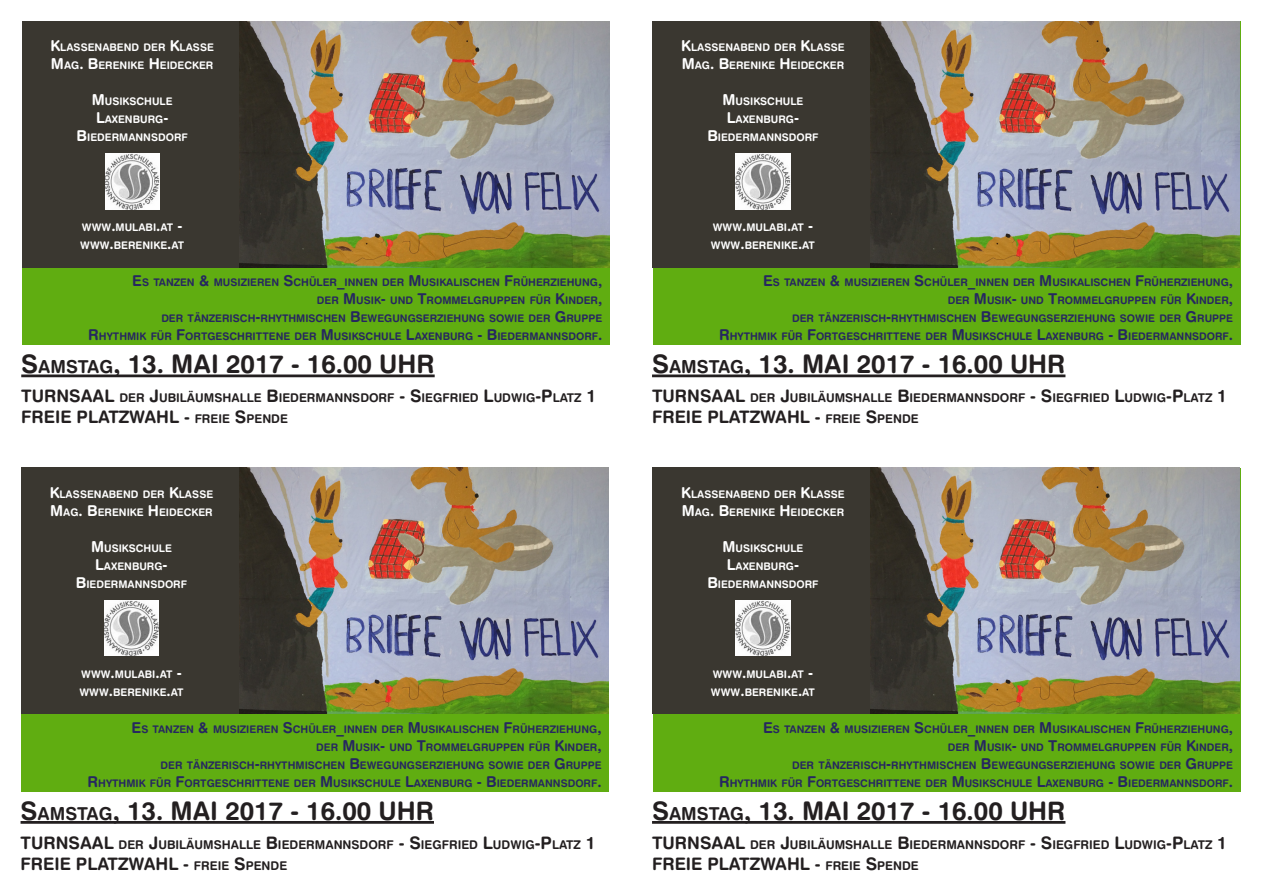
<style>
.page{position:relative;width:1263px;height:893px;background:#fff}
.page>*{position:absolute;margin:0;border:0;box-sizing:border-box;transform-origin:0 0}
.t1{font:25.5px "Swiss 721 BT Bold Rounded";color:#231f20}
.t2{font:17.25px "Swiss 721 BT Bold Rounded";color:#231f20}
.t3{font:12.15px "Swiss 721 BT Bold Rounded";color:#231f20}
.t4{font:10.5px/18px "Swiss 721 BT Bold Rounded";color:#262760;text-align:right}
.t5{font:10.5px/18px "Swiss 721 BT Bold Rounded";color:#fff}
.s1{font-size:15px}
.s2{font-size:17.85px}
.s3{font-size:17.25px}
.s4{font-size:12.15px}
</style>
<div class="page">
<div style="left:22px;top:21px;width:587px;height:324px;background:#60ad11"></div>
<hr style="left:21px;top:374px;width:414px;height:3px;background:#231f20">
<div style="left:22px;top:21px;width:220px;height:246px;background:#3a3730"></div>
<img style="left:105px;top:154px;width:54px;height:55px">
<img style="left:240px;top:21px;width:369px;height:246px">
<div style="left:653px;top:21px;width:587px;height:324px;background:#60ad11"></div>
<hr style="left:652px;top:374px;width:413px;height:3px;background:#231f20">
<div style="left:653px;top:21px;width:220px;height:246px;background:#3a3730"></div>
<img style="left:736px;top:154px;width:54px;height:55px">
<img style="left:871px;top:21px;width:369px;height:246px">
<div style="left:653px;top:468px;width:587px;height:323px;background:#60ad11"></div>
<hr style="left:652px;top:821px;width:413px;height:3px;background:#231f20">
<div style="left:653px;top:468px;width:220px;height:246px;background:#3a3730"></div>
<img style="left:736px;top:600px;width:54px;height:56px">
<img style="left:871px;top:468px;width:369px;height:246px">
<div style="left:21px;top:468px;width:588px;height:323px;background:#60ad11"></div>
<hr style="left:21px;top:821px;width:413px;height:3px;background:#231f20">
<div style="left:21px;top:468px;width:221px;height:246px;background:#3a3730"></div>
<img style="left:104px;top:600px;width:55px;height:56px">
<img style="left:239px;top:468px;width:369px;height:246px">
<p class="t5" style="left:50px;top:38px;width:165px"><span class="s1">K</span>LASSENABEND DER <span class="s1">K</span>LASSE<br><span class="s1">M</span>AG<span class="s1">. B</span>ERENIKE <span class="s1">H</span>EIDECKER</p>
<p class="t5" style="left:77px;top:92px;width:113px;text-align:center"><span class="s1">M</span>USIKSCHULE<br><span class="s1">L</span>AXENBURG<span class="s1">-<br>B</span>IEDERMANNSDORF</p>
<p class="t5" style="left:80px;top:218px;width:105px">WWW<span class="s1">.</span>MULABI<span class="s1">.</span>AT <span class="s1">-<br></span>WWW<span class="s1">.</span>BERENIKE<span class="s1">.</span>AT</p>
<p class="t4" style="left:88px;top:273px;width:516px"><span class="s1">E</span>S TANZEN <span class="s1">&amp;</span> MUSIZIEREN <span class="s1">S</span>CHÜLER<span class="s1">_</span>INNEN DER <span class="s1">M</span>USIKALISCHEN <span class="s1">F</span>RÜHERZIEHUNG<span class="s1">,<br></span>DER <span class="s1">M</span>USIK<span class="s1">-</span> UND <span class="s1">T</span>ROMMELGRUPPEN FÜR <span class="s1">K</span>INDER<span class="s1">,<br></span>DER TÄNZERISCH<span class="s1">-</span>RHYTHMISCHEN <span class="s1">B</span>EWEGUNGSERZIEHUNG SOWIE DER <span class="s1">G</span>RUPPE<br><span class="s1">R</span>HYTHMIK FÜR <span class="s1">F</span>ORTGESCHRITTENE DER <span class="s1">M</span>USIKSCHULE <span class="s1">L</span>AXENBURG <span class="s1">- B</span>IEDERMANNSDORF<span class="s1">.</span></p>
<h1 class="t1" style="left:21px;top:348px;width:415px">S<span class="s2">AMSTAG</span>, 13. MAI 2017 - 16.00 UHR</h1>
<p class="t3" style="left:21px;top:390px;width:576px"><span class="s3">TURNSAAL</span> DER <span class="s3">J</span>UBILÄUMSHALLE <span class="s3">B</span>IEDERMANNSDORF <span class="s3">- S</span>IEGFRIED <span class="s3">L</span>UDWIG<span class="s3">-P</span>LATZ <span class="s3">1</span></p>
<h2 class="t2" style="left:21px;top:406px;width:268px">FREIE PLATZWAHL - <span class="s4">FREIE</span> S<span class="s4">PENDE</span></h2>
<p class="t5" style="left:50px;top:485px;width:165px"><span class="s1">K</span>LASSENABEND DER <span class="s1">K</span>LASSE<br><span class="s1">M</span>AG<span class="s1">. B</span>ERENIKE <span class="s1">H</span>EIDECKER</p>
<p class="t5" style="left:76px;top:539px;width:113px;text-align:center"><span class="s1">M</span>USIKSCHULE<br><span class="s1">L</span>AXENBURG<span class="s1">-<br>B</span>IEDERMANNSDORF</p>
<p class="t5" style="left:79px;top:665px;width:105px">WWW<span class="s1">.</span>MULABI<span class="s1">.</span>AT <span class="s1">-<br></span>WWW<span class="s1">.</span>BERENIKE<span class="s1">.</span>AT</p>
<p class="t4" style="left:87px;top:720px;width:516px"><span class="s1">E</span>S TANZEN <span class="s1">&amp;</span> MUSIZIEREN <span class="s1">S</span>CHÜLER<span class="s1">_</span>INNEN DER <span class="s1">M</span>USIKALISCHEN <span class="s1">F</span>RÜHERZIEHUNG<span class="s1">,<br></span>DER <span class="s1">M</span>USIK<span class="s1">-</span> UND <span class="s1">T</span>ROMMELGRUPPEN FÜR <span class="s1">K</span>INDER<span class="s1">,<br></span>DER TÄNZERISCH<span class="s1">-</span>RHYTHMISCHEN <span class="s1">B</span>EWEGUNGSERZIEHUNG SOWIE DER <span class="s1">G</span>RUPPE<br><span class="s1">R</span>HYTHMIK FÜR <span class="s1">F</span>ORTGESCHRITTENE DER <span class="s1">M</span>USIKSCHULE <span class="s1">L</span>AXENBURG <span class="s1">- B</span>IEDERMANNSDORF<span class="s1">.</span></p>
<h1 class="t1" style="left:21px;top:794px;width:415px">S<span class="s2">AMSTAG</span>, 13. MAI 2017 - 16.00 UHR</h1>
<p class="t3" style="left:21px;top:837px;width:576px"><span class="s3">TURNSAAL</span> DER <span class="s3">J</span>UBILÄUMSHALLE <span class="s3">B</span>IEDERMANNSDORF <span class="s3">- S</span>IEGFRIED <span class="s3">L</span>UDWIG<span class="s3">-P</span>LATZ <span class="s3">1</span></p>
<h2 class="t2" style="left:21px;top:852px;width:268px">FREIE PLATZWAHL - <span class="s4">FREIE</span> S<span class="s4">PENDE</span></h2>
<p class="t5" style="left:681px;top:38px;width:165px"><span class="s1">K</span>LASSENABEND DER <span class="s1">K</span>LASSE<br><span class="s1">M</span>AG<span class="s1">. B</span>ERENIKE <span class="s1">H</span>EIDECKER</p>
<p class="t5" style="left:707px;top:92px;width:113px;text-align:center"><span class="s1">M</span>USIKSCHULE<br><span class="s1">L</span>AXENBURG<span class="s1">-<br>B</span>IEDERMANNSDORF</p>
<p class="t5" style="left:711px;top:218px;width:105px">WWW<span class="s1">.</span>MULABI<span class="s1">.</span>AT <span class="s1">-<br></span>WWW<span class="s1">.</span>BERENIKE<span class="s1">.</span>AT</p>
<p class="t4" style="left:719px;top:273px;width:516px"><span class="s1">E</span>S TANZEN <span class="s1">&amp;</span> MUSIZIEREN <span class="s1">S</span>CHÜLER<span class="s1">_</span>INNEN DER <span class="s1">M</span>USIKALISCHEN <span class="s1">F</span>RÜHERZIEHUNG<span class="s1">,<br></span>DER <span class="s1">M</span>USIK<span class="s1">-</span> UND <span class="s1">T</span>ROMMELGRUPPEN FÜR <span class="s1">K</span>INDER<span class="s1">,<br></span>DER TÄNZERISCH<span class="s1">-</span>RHYTHMISCHEN <span class="s1">B</span>EWEGUNGSERZIEHUNG SOWIE DER <span class="s1">G</span>RUPPE<br><span class="s1">R</span>HYTHMIK FÜR <span class="s1">F</span>ORTGESCHRITTENE DER <span class="s1">M</span>USIKSCHULE <span class="s1">L</span>AXENBURG <span class="s1">- B</span>IEDERMANNSDORF<span class="s1">.</span></p>
<h1 class="t1" style="left:652px;top:348px;width:415px">S<span class="s2">AMSTAG</span>, 13. MAI 2017 - 16.00 UHR</h1>
<p class="t3" style="left:652px;top:390px;width:576px"><span class="s3">TURNSAAL</span> DER <span class="s3">J</span>UBILÄUMSHALLE <span class="s3">B</span>IEDERMANNSDORF <span class="s3">- S</span>IEGFRIED <span class="s3">L</span>UDWIG<span class="s3">-P</span>LATZ <span class="s3">1</span></p>
<h2 class="t2" style="left:652px;top:406px;width:268px">FREIE PLATZWAHL - <span class="s4">FREIE</span> S<span class="s4">PENDE</span></h2>
<p class="t5" style="left:681px;top:485px;width:165px"><span class="s1">K</span>LASSENABEND DER <span class="s1">K</span>LASSE<br><span class="s1">M</span>AG<span class="s1">. B</span>ERENIKE <span class="s1">H</span>EIDECKER</p>
<p class="t5" style="left:707px;top:539px;width:113px;text-align:center"><span class="s1">M</span>USIKSCHULE<br><span class="s1">L</span>AXENBURG<span class="s1">-<br>B</span>IEDERMANNSDORF</p>
<p class="t5" style="left:711px;top:665px;width:105px">WWW<span class="s1">.</span>MULABI<span class="s1">.</span>AT <span class="s1">-<br></span>WWW<span class="s1">.</span>BERENIKE<span class="s1">.</span>AT</p>
<p class="t4" style="left:719px;top:720px;width:516px"><span class="s1">E</span>S TANZEN <span class="s1">&amp;</span> MUSIZIEREN <span class="s1">S</span>CHÜLER<span class="s1">_</span>INNEN DER <span class="s1">M</span>USIKALISCHEN <span class="s1">F</span>RÜHERZIEHUNG<span class="s1">,<br></span>DER <span class="s1">M</span>USIK<span class="s1">-</span> UND <span class="s1">T</span>ROMMELGRUPPEN FÜR <span class="s1">K</span>INDER<span class="s1">,<br></span>DER TÄNZERISCH<span class="s1">-</span>RHYTHMISCHEN <span class="s1">B</span>EWEGUNGSERZIEHUNG SOWIE DER <span class="s1">G</span>RUPPE<br><span class="s1">R</span>HYTHMIK FÜR <span class="s1">F</span>ORTGESCHRITTENE DER <span class="s1">M</span>USIKSCHULE <span class="s1">L</span>AXENBURG <span class="s1">- B</span>IEDERMANNSDORF<span class="s1">.</span></p>
<h1 class="t1" style="left:652px;top:794px;width:415px">S<span class="s2">AMSTAG</span>, 13. MAI 2017 - 16.00 UHR</h1>
<p class="t3" style="left:652px;top:837px;width:576px"><span class="s3">TURNSAAL</span> DER <span class="s3">J</span>UBILÄUMSHALLE <span class="s3">B</span>IEDERMANNSDORF <span class="s3">- S</span>IEGFRIED <span class="s3">L</span>UDWIG<span class="s3">-P</span>LATZ <span class="s3">1</span></p>
<h2 class="t2" style="left:652px;top:852px;width:268px">FREIE PLATZWAHL - <span class="s4">FREIE</span> S<span class="s4">PENDE</span></h2>
</div>
